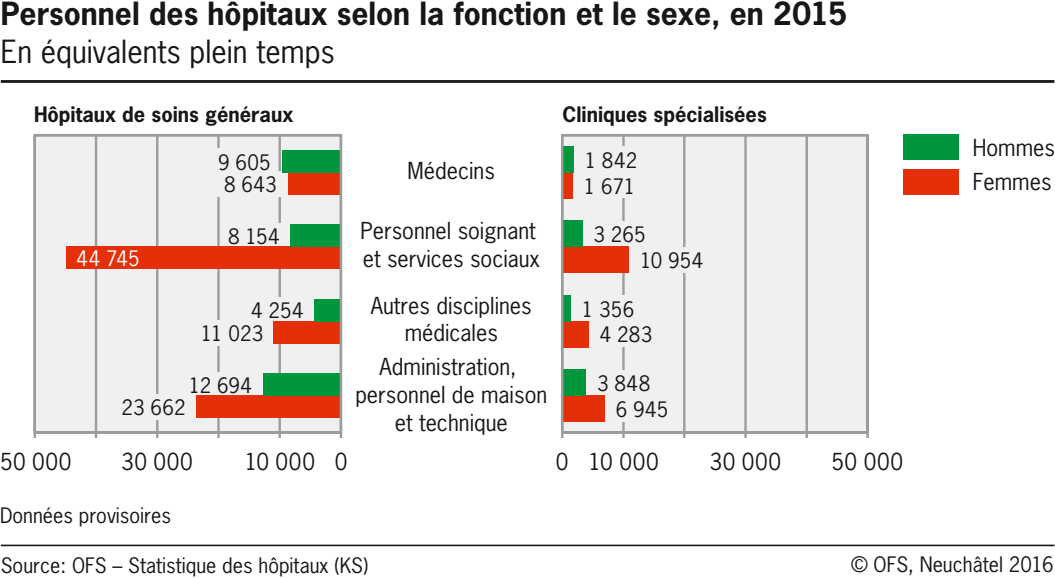
<style>
.page{position:relative;width:1055px;height:578px;background:#fff}
.page>*{position:absolute;margin:0;border:0;box-sizing:border-box;transform-origin:0 0}
.t1{font:700 30px "News Gothic Std";color:#181716}
.t2{font:30px "News Gothic Std";color:#181716}
.t3{font:22px/28px "News Gothic Std";color:#181716}
.t4{font:20px "News Gothic Std";color:#181716}
.t5{font:700 20px "News Gothic Std";color:#181716}
.t6{font:20px "News Gothic Std";color:#fff}
</style>
<div class="page">
<svg style="left:33px;top:134px;width:310px;height:304px"></svg>
<hr style="left:95px;top:135px;width:2px;height:297px;background:#9c9d9d">
<hr style="left:156px;top:135px;width:2px;height:297px;background:#9c9d9d">
<hr style="left:217px;top:135px;width:3px;height:297px;background:#9c9d9d">
<svg style="left:217px;top:432px;width:3px;height:5px"></svg>
<hr style="left:278px;top:135px;width:3px;height:297px;background:#9c9d9d">
<svg style="left:278px;top:432px;width:3px;height:5px"></svg>
<div style="left:213px;top:171px;width:69px;height:25px;background:#f0f0f0"></div>
<div style="left:191px;top:319px;width:79px;height:26px;background:#f0f0f0"></div>
<div style="left:114px;top:393px;width:79px;height:26px;background:#f0f0f0"></div>
<div style="left:207px;top:148px;width:68px;height:25px;background:#f0f0f0"></div>
<div style="left:222px;top:223px;width:63px;height:25px;background:#f0f0f0"></div>
<div style="left:244px;top:297px;width:68px;height:25px;background:#f0f0f0"></div>
<div style="left:181px;top:371px;width:79px;height:26px;background:#f0f0f0"></div>
<div style="left:903px;top:135px;width:56px;height:25px;background:#00963e"></div>
<div style="left:903px;top:169px;width:56px;height:25px;background:#e52f09"></div>
<hr style="left:1px;top:80px;width:1053px;height:3px;background:#181716">
<svg style="left:561px;top:134px;width:308px;height:304px"></svg>
<hr style="left:622px;top:135px;width:2px;height:297px;background:#9c9d9d">
<hr style="left:683px;top:135px;width:2px;height:297px;background:#9c9d9d">
<hr style="left:744px;top:135px;width:2px;height:297px;background:#9c9d9d">
<hr style="left:805px;top:135px;width:3px;height:297px;background:#9c9d9d">
<svg style="left:805px;top:432px;width:3px;height:5px"></svg>
<div style="left:576px;top:173px;width:67px;height:25px;background:#f0f0f0"></div>
<div style="left:632px;top:247px;width:79px;height:25px;background:#f0f0f0"></div>
<div style="left:592px;top:321px;width:67px;height:25px;background:#f0f0f0"></div>
<div style="left:608px;top:395px;width:67px;height:26px;background:#f0f0f0"></div>
<div style="left:576px;top:147px;width:68px;height:25px;background:#f0f0f0"></div>
<div style="left:585px;top:221px;width:68px;height:25px;background:#f0f0f0"></div>
<div style="left:574px;top:295px;width:67px;height:26px;background:#f0f0f0"></div>
<div style="left:589px;top:369px;width:67px;height:26px;background:#f0f0f0"></div>
<hr style="left:1px;top:544px;width:1053px;height:1px;background:#181716">
<div style="left:288px;top:172px;width:53px;height:23px;background:#e52f09"></div>
<div style="left:67px;top:247px;width:274px;height:22px;background:#e52f09"></div>
<div style="left:274px;top:321px;width:67px;height:22px;background:#e52f09"></div>
<div style="left:196px;top:395px;width:145px;height:22px;background:#e52f09"></div>
<div style="left:282px;top:150px;width:59px;height:22px;background:#00963e"></div>
<div style="left:291px;top:224px;width:50px;height:23px;background:#00963e"></div>
<div style="left:315px;top:299px;width:26px;height:22px;background:#00963e"></div>
<div style="left:263px;top:373px;width:78px;height:22px;background:#00963e"></div>
<hr style="left:340px;top:135px;width:2px;height:297px;background:#9c9c9c">
<div style="left:562px;top:172px;width:10px;height:26px;background:#e52f09"></div>
<div style="left:562px;top:247px;width:67px;height:26px;background:#e52f09"></div>
<div style="left:562px;top:321px;width:26px;height:26px;background:#e52f09"></div>
<div style="left:562px;top:395px;width:42px;height:26px;background:#e52f09"></div>
<div style="left:562px;top:146px;width:11px;height:26px;background:#00963e"></div>
<div style="left:562px;top:221px;width:20px;height:26px;background:#00963e"></div>
<svg style="left:563px;top:295px;width:7px;height:26px"></svg>
<div style="left:562px;top:369px;width:24px;height:26px;background:#00963e"></div>
<hr style="left:561px;top:135px;width:2px;height:297px;background:#9c9c9c">
<h1 class="t1" style="left:1px;top:-6px;width:847px">Personnel des hôpitaux selon la fonction et le sexe, en 2015</h1>
<h1 class="t2" style="left:1px;top:33px;width:336px">En équivalents plein temps</h1>
<p class="t5" style="left:34px;top:101px;width:261px">Hôpitaux de soins généraux</p>
<p class="t5" style="left:562px;top:101px;width:205px">Cliniques spécialisées</p>
<p class="t4" style="left:218px;top:149px;width:54px">9 605</p>
<p class="t4" style="left:224px;top:171px;width:54px">8 643</p>
<p class="t3" style="left:407px;top:156px;width:89px">Médecins</p>
<p class="t4" style="left:584px;top:147px;width:54px">1 842</p>
<p class="t4" style="left:584px;top:173px;width:53px">1 671</p>
<p class="t6" style="left:76px;top:245px;width:65px">44 745</p>
<p class="t4" style="left:228px;top:223px;width:53px">8 154</p>
<p class="t4" style="left:251px;top:297px;width:54px">4 254</p>
<p class="t4" style="left:201px;top:320px;width:64px">11 023</p>
<p class="t4" style="left:189px;top:372px;width:65px">12 694</p>
<p class="t4" style="left:122px;top:394px;width:65px">23 662</p>
<p class="t3" style="left:360px;top:216px;width:181px">Personnel soignant et services sociaux</p>
<p class="t3" style="left:371px;top:291px;width:162px;text-align:center">Autres disciplines médicales</p>
<p class="t3" style="left:355px;top:352px;width:193px;text-align:center">Administration, personnel de maison et technique</p>
<p class="t4" style="left:593px;top:221px;width:54px">3 265</p>
<p class="t4" style="left:640px;top:247px;width:65px">10 954</p>
<p class="t4" style="left:582px;top:296px;width:54px">1 356</p>
<p class="t4" style="left:600px;top:321px;width:54px">4 283</p>
<p class="t4" style="left:597px;top:370px;width:55px">3 848</p>
<p class="t4" style="left:616px;top:396px;width:54px">6 945</p>
<p class="t3" style="left:0;top:447px;width:73px">50 000</p>
<p class="t3" style="left:121px;top:447px;width:73px">30 000</p>
<p class="t3" style="left:245px;top:447px;width:104px">10 000 0</p>
<p class="t3" style="left:556px;top:447px;width:104px">0 10 000</p>
<p class="t3" style="left:709px;top:447px;width:73px">30 000</p>
<p class="t3" style="left:831px;top:447px;width:73px">50 000</p>
<p class="t4" style="left:0;top:502px;width:173px">Données provisoires</p>
<p class="t3" style="left:972px;top:130px;width:84px;line-height:34.4px">Hommes<br>Femmes</p>
<p class="t4" style="left:1px;top:551px;width:369px">Source: OFS – Statistique des hôpitaux (KS)</p>
<p class="t4" style="left:851px;top:551px;width:204px">© OFS, Neuchâtel 2016</p>
</div>
